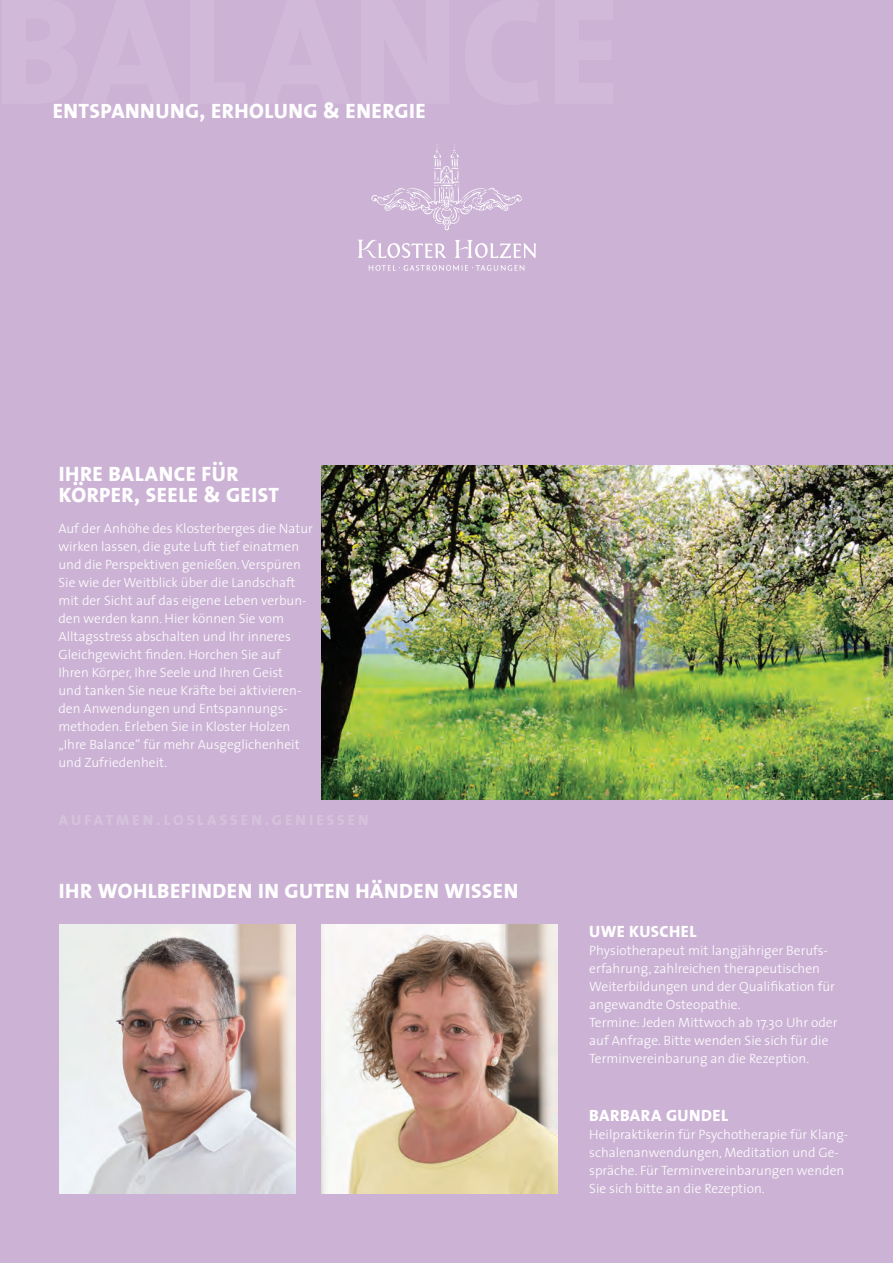
<style>
.page{position:relative;width:893px;height:1263px;background:#ccb3d5}
.page>*{position:absolute;margin:0;border:0;box-sizing:border-box;transform-origin:0 0}
.t1{font:800 21px/21px "The Sans Plain";letter-spacing:.025em;color:#fff}
.t2{font:800 19.5px "The Sans Plain";color:#fff}
.t3{font:800 16.5px "The Sans Plain";letter-spacing:.03em;color:#fff}
.t4{font:300 13.5px/18px "The Sans";color:#fff}
</style>
<div class="page">
<img style="left:321px;top:466px;width:572px;height:333px">
<svg style="left:371px;top:144px;width:151px;height:86px"></svg>
<svg style="left:358px;top:239px;width:178px;height:32px"></svg>
<img style="left:60px;top:925px;width:236px;height:268px">
<img style="left:322px;top:925px;width:236px;height:268px">
<h1 class="t1" style="left:53px;top:100px;width:375px">ENTSPANNUNG, ERHOLUNG &amp; ENERGIE</h1>
<h2 class="t2" style="left:212px;top:442px;width:13px">..</h2>
<h1 class="t1" style="left:59px;top:463px;width:222px">IHRE BALANCE FUR<br>KORPER, SEELE &amp; GEIST</h1>
<h2 class="t2" style="left:73px;top:462px;width:13px">..</h2>
<p class="t4" style="left:58px;top:520px;width:256px">Auf der Anhöhe des Klosterberges die Natur wirken lassen, die gute Luft tief einatmen und die Perspektiven genießen. Verspüren Sie wie der Weitblick über die Landschaft mit der Sicht auf das eigene Leben verbun&shy;den werden kann. Hier können Sie vom Alltagsstress abschalten und Ihr inneres Gleichgewicht finden. Horchen Sie auf Ihren Körper, Ihre Seele und Ihren Geist<br>und tanken Sie neue Kräfte bei aktivieren&shy;den Anwendungen und Entspannungs&shy;methoden. Erleben Sie in Kloster Holzen „Ihre Balance“ für mehr Ausgeglichenheit und Zufriedenheit.</p>
<h2 class="t2" style="left:371px;top:860px;width:13px">..</h2>
<h1 class="t1" style="left:59px;top:880px;width:461px">IHR WOHLBEFINDEN IN GUTEN HANDEN WISSEN</h1>
<p class="t3" style="left:589px;top:917px;width:109px">UWE KUSCHEL</p>
<p class="t4" style="left:589px;top:941px;width:250px">Physiotherapeut mit langjähriger Berufs&shy;erfahrung, zahlreichen therapeutischen Weiterbildungen und der Qualifikation für angewandte Osteopathie.<br>Termine: Jeden Mittwoch ab 17.30 Uhr oder auf Anfrage. Bitte wenden Sie sich für die Terminvereinbarung an die Rezeption.</p>
<p class="t3" style="left:589px;top:1102px;width:140px">BARBARA GUNDEL</p>
<p class="t4" style="left:589px;top:1126px;width:260px">Heilpraktikerin für Psychotherapie für Klang&shy;schalenanwendungen, Meditation und Ge&shy;spräche. Für Terminvereinbarungen wenden Sie sich bitte an die Rezeption.</p>
</div>
